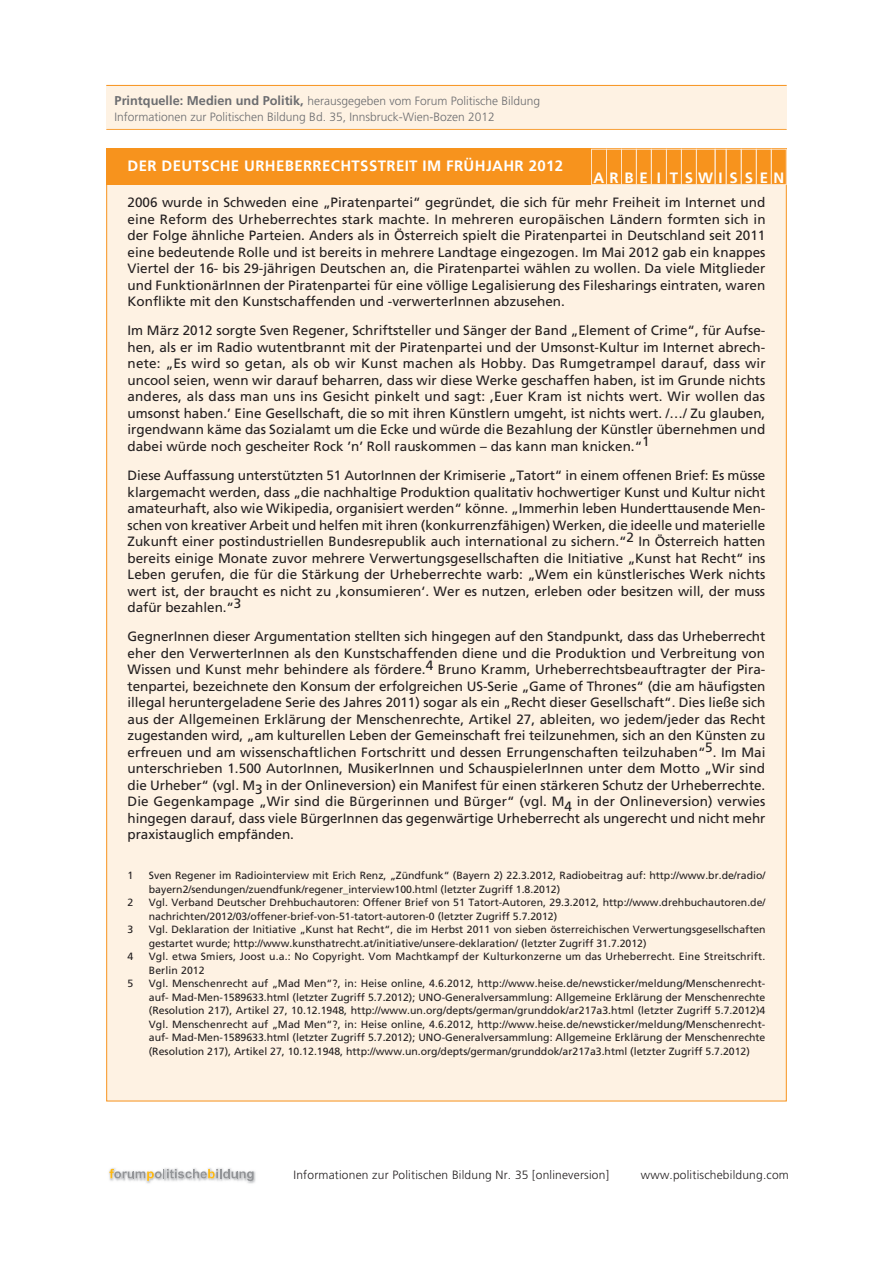
<style>
.page{position:relative;width:893px;height:1263px;background:#fff}
.page>*{position:absolute;margin:0;border:0;box-sizing:border-box;transform-origin:0 0}
.t1{font:700 15px "Frutiger";letter-spacing:.025em;color:#fff}
.t2{font:700 15px "Frutiger";letter-spacing:.395em;color:#fff}
.t3{font:13.5px/16.5px "Frutiger";color:#231f20;text-align:justify}
.t4{font:300 12px/15.5px "Frutiger";color:#6c6d70}
.t5{font:300 12px "Frutiger";letter-spacing:.015em;color:#231f20}
.t6{font:10.5px/13.5px "Frutiger";color:#231f20}
.s1{font-weight:700;font-size:12.75px}
</style>
<div class="page">
<img style="left:249px;top:1171px;width:7px;height:13px">
<svg style="left:109px;top:1168px;width:145px;height:15px"></svg>
<div style="left:106px;top:149px;width:681px;height:952px;background:#fef2e3;border:1px solid #f7931d"></div>
<div style="left:106px;top:149px;width:681px;height:36px;background:#f7931d"></div>
<div style="left:591px;top:149px;width:16px;height:36px;border:1px solid #fee5ca"></div>
<div style="left:606px;top:149px;width:16px;height:36px;border:1px solid #fee5ca"></div>
<div style="left:621px;top:149px;width:16px;height:36px;border:1px solid #fee5ca"></div>
<div style="left:636px;top:149px;width:16px;height:36px;border:1px solid #fee5ca"></div>
<div style="left:651px;top:149px;width:16px;height:36px;border:1px solid #fee5ca"></div>
<div style="left:666px;top:149px;width:16px;height:36px;border:1px solid #fee5ca"></div>
<div style="left:681px;top:149px;width:16px;height:36px;border:1px solid #fee5ca"></div>
<div style="left:715px;top:149px;width:12px;height:36px;border:1px solid #fee5ca"></div>
<div style="left:726px;top:149px;width:16px;height:36px;border:1px solid #fee5ca"></div>
<div style="left:741px;top:149px;width:16px;height:36px;border:1px solid #fee5ca"></div>
<div style="left:756px;top:149px;width:16px;height:36px;border:1px solid #fee5ca"></div>
<div style="left:771px;top:149px;width:16px;height:36px;border:1px solid #fee5ca"></div>
<div style="left:696px;top:149px;width:20px;height:36px;border:1px solid #fee5ca"></div>
<div style="left:106px;top:85px;width:681px;height:43px;background:#fef2e3"></div>
<hr style="left:106px;top:129px;width:681px;height:1px;background:#f7931d">
<hr style="left:106px;top:85px;width:681px;height:1px;background:#f7931d">
<p class="t4" style="left:115px;top:93px;width:427px"><span class="s1">Printquelle: Medien und Politik,</span> herausgegeben vom Forum Politische Bildung<br>Informationen zur Politischen Bildung Bd. 35, Innsbruck-Wien-Bozen 2012</p>
<p class="t1" style="left:128px;top:157px;width:437px">DER DEUTSCHE URHEBERRECHTSSTREIT IM FRÜHJAHR 2012</p>
<p class="t2" style="left:594px;top:169px;width:192px">ARBE I TSWISSEN</p>
<p class="t3" style="left:128px;top:194px;width:640px">2006 wurde in Schweden eine „Piratenpartei“ gegründet, die sich für mehr Freiheit im Internet und eine Reform des Urheberrechtes stark machte. In mehreren europäischen Ländern formten sich in der Folge ähnliche Parteien. Anders als in Österreich spielt die Piratenpartei in Deutschland seit 2011 eine bedeutende Rolle und ist bereits in mehrere Landtage eingezogen. Im Mai 2012 gab ein knappes Viertel der 16- bis 29-jährigen Deutschen an, die Piratenpartei wählen zu wollen. Da viele Mitglieder und FunktionärInnen der Piratenpartei für eine völlige Legalisierung des Filesharings eintraten, waren Konflikte mit den Kunstschaffenden und -verwerterInnen abzusehen.</p>
<p class="t3" style="left:128px;top:322px;width:640px">Im März 2012 sorgte Sven Regener, Schriftsteller und Sänger der Band „Element of Crime“, für Aufse&shy;hen, als er im Radio wutentbrannt mit der Piratenpartei und der Umsonst-Kultur im Internet abrech&shy;nete: „Es wird so getan, als ob wir Kunst machen als Hobby. Das Rumgetrampel darauf, dass wir uncool seien, wenn wir darauf beharren, dass wir diese Werke geschaffen haben, ist im Grunde nichts anderes, als dass man uns ins Gesicht pinkelt und sagt: ,Euer Kram ist nichts wert. Wir wollen das umsonst haben.’ Eine Gesellschaft, die so mit ihren Künstlern umgeht, ist nichts wert. /…/ Zu glauben, irgendwann käme das Sozialamt um die Ecke und würde die Bezahlung der Künstler übernehmen und dabei würde noch gescheiter Rock ’n’ Roll rauskommen – das kann man knicken.“1</p>
<p class="t3" style="left:128px;top:467px;width:639px">Diese Auffassung unterstützten 51 AutorInnen der Krimiserie „Tatort“ in einem offenen Brief: Es müsse klargemacht werden, dass „die nachhaltige Produktion qualitativ hochwertiger Kunst und Kultur nicht amateurhaft, also wie Wikipedia, organisiert werden“ könne. „Immerhin leben Hunderttausende Men&shy;schen von kreativer Arbeit und helfen mit ihren (konkurrenzfähigen) Werken, die ideelle und materielle Zukunft einer postindustriellen Bundesrepublik auch international zu sichern.“2 In Österreich hatten bereits einige Monate zuvor mehrere Verwertungsgesellschaften die Initiative „Kunst hat Recht“ ins Leben gerufen, die für die Stärkung der Urheberrechte warb: „Wem ein künstlerisches Werk nichts wert ist, der braucht es nicht zu ,konsumieren‘. Wer es nutzen, erleben oder besitzen will, der muss dafür bezahlen.“3</p>
<p class="t3" style="left:128px;top:628px;width:639px">GegnerInnen dieser Argumentation stellten sich hingegen auf den Standpunkt, dass das Urheberrecht eher den VerwerterInnen als den Kunstschaffenden diene und die Produktion und Verbreitung von Wissen und Kunst mehr behindere als fördere.4 Bruno Kramm, Urheberrechtsbeauftragter der Pira&shy;tenpartei, bezeichnete den Konsum der erfolgreichen US-Serie „Game of Thrones“ (die am häufigsten illegal heruntergeladene Serie des Jahres 2011) sogar als ein „Recht dieser Gesellschaft“. Dies ließe sich aus der Allgemeinen Erklärung der Menschenrechte, Artikel 27, ableiten, wo jedem/jeder das Recht zugestanden wird, „am kulturellen Leben der Gemeinschaft frei teilzunehmen, sich an den Künsten zu erfreuen und am wissenschaftlichen Fortschritt und dessen Errungenschaften teilzuhaben“5. Im Mai unterschrieben 1.500 AutorInnen, MusikerInnen und SchauspielerInnen unter dem Motto „Wir sind die Urheber“ (vgl. M3 in der Onlineversion) ein Manifest für einen stärkeren Schutz der Urheberrechte.<br>Die Gegenkampage „Wir sind die Bürgerinnen und Bürger“ (vgl. M4 in der Onlineversion) verwies hingegen darauf, dass viele BürgerInnen das gegenwärtige Urheberrecht als ungerecht und nicht mehr praxistauglich empfänden.</p>
<p class="t6" style="left:128px;top:869px;width:7px">1</p>
<p class="t6" style="left:149px;top:869px;width:618px">Sven Regener im Radiointerview mit Erich Renz, „Zündfunk“ (Bayern 2) 22.3.2012, Radiobeitrag auf: http://www.br.de/radio/ bayern2/sendungen/zuendfunk/regener_interview100.html (letzter Zugriff 1.8.2012)</p>
<p class="t6" style="left:128px;top:896px;width:7px">2</p>
<p class="t6" style="left:149px;top:896px;width:618px">Vgl. Verband Deutscher Drehbuchautoren: Offener Brief von 51 Tatort-Autoren, 29.3.2012, http://www.drehbuchautoren.de/ nachrichten/2012/03/offener-brief-von-51-tatort-autoren-0 (letzter Zugriff 5.7.2012)</p>
<p class="t6" style="left:128px;top:923px;width:7px">3</p>
<p class="t6" style="left:149px;top:923px;width:618px">Vgl. Deklaration der Initiative „Kunst hat Recht“, die im Herbst 2011 von sieben österreichischen Verwertungsgesellschaften gestartet wurde; http://www.kunsthatrecht.at/initiative/unsere-deklaration/ (letzter Zugriff 31.7.2012)</p>
<p class="t6" style="left:128px;top:950px;width:7px">4</p>
<p class="t6" style="left:149px;top:950px;width:618px">Vgl. etwa Smiers, Joost u.a.: No Copyright. Vom Machtkampf der Kulturkonzerne um das Urheberrecht. Eine Streitschrift.<br>Berlin 2012</p>
<p class="t6" style="left:128px;top:977px;width:7px">5</p>
<p class="t6" style="left:149px;top:977px;width:618px;text-align:justify">Vgl. Menschenrecht auf „Mad Men“?, in: Heise online, 4.6.2012, http://www.heise.de/newsticker/meldung/Menschenrecht&shy;auf- Mad-Men-1589633.html (letzter Zugriff 5.7.2012); UNO-Generalversammlung: Allgemeine Erklärung der Menschenrechte (Resolution 217), Artikel 27, 10.12.1948, http://www.un.org/depts/german/grunddok/ar217a3.html (letzter Zugriff 5.7.2012)4<br>Vgl. Menschenrecht auf „Mad Men“?, in: Heise online, 4.6.2012, http://www.heise.de/newsticker/meldung/Menschenrecht&shy;auf- Mad-Men-1589633.html (letzter Zugriff 5.7.2012); UNO-Generalversammlung: Allgemeine Erklärung der Menschenrechte (Resolution 217), Artikel 27, 10.12.1948, http://www.un.org/depts/german/grunddok/ar217a3.html (letzter Zugriff 5.7.2012)</p>
<p class="t5" style="left:294px;top:1168px;width:317px">Informationen zur Politischen Bildung Nr. 35 [onlineversion]</p>
<p class="t5" style="left:641px;top:1168px;width:149px">www.politischebildung.com</p>
</div>
